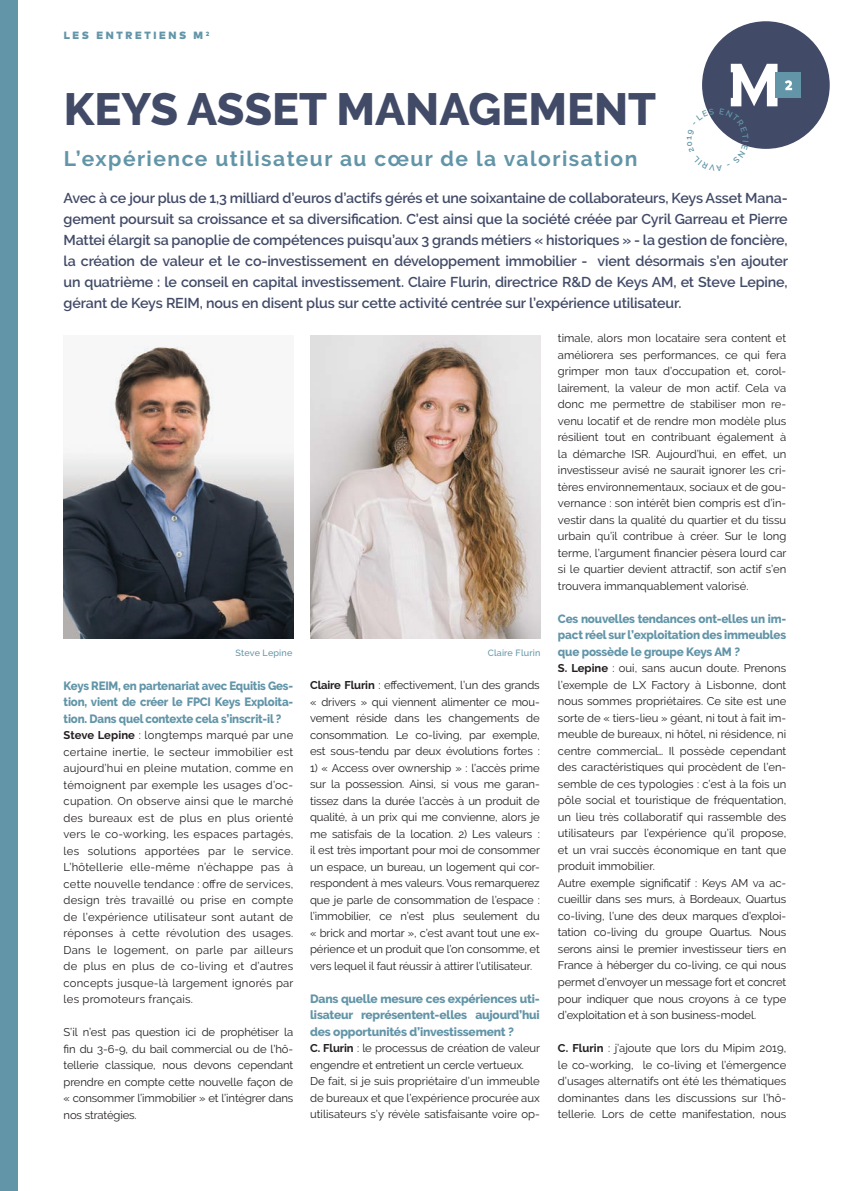
<style>
.page{position:relative;width:851px;height:1191px;background:#fff}
.page>*{position:absolute;margin:0;border:0;box-sizing:border-box;transform-origin:0 0}
.t1{font:800 45px "Raleway";color:#414a67}
.t2{font:700 21px "Raleway";letter-spacing:.07em;color:#6295a8}
.t3{font:600 14.25px/21px "Raleway";letter-spacing:-.01em;color:#414a67;text-align:justify}
.t4{font:800 12px/16.5px "Raleway";letter-spacing:-.015em;color:#6295a8;text-align:justify}
.t5{font:800 12px/16.5px "Raleway";letter-spacing:-.015em;color:#6295a8;text-align:justify;scale:.95 1}
.t6{font:11.25px/16.5px "Raleway";letter-spacing:-.005em;color:#231f20;text-align:justify}
.t7{font:900 10.5px "Mark Pro";letter-spacing:.25em;color:#6295a8}
.t8{font:500 9px "Raleway";letter-spacing:.02em;color:#6295a8}
.s1{font-weight:700}
</style>
<div class="page">
<div style="left:0;top:0;width:17px;height:1191px;background:#6295a8"></div>
<div style="left:702px;top:21px;width:127px;height:128px;background:#414a67;border-radius:50%"></div>
<div style="left:775px;top:72px;width:25px;height:26px;background:#6295a8"></div>
<svg style="left:785px;top:80px;width:7px;height:10px"></svg>
<img style="left:310px;top:336px;width:230px;height:302px">
<img style="left:64px;top:346px;width:230px;height:292px">
<svg style="left:702px;top:64px;width:75px;height:85px"></svg>
<p class="t7" style="left:64px;top:27px;width:147px">LES ENTRETIENS M <sup>2</sup></p>
<h1 class="t1" style="left:64px;top:83px;width:594px">KEYS ASSET MANAGEMENT</h1>
<h2 class="t2" style="left:64px;top:147px;width:575px">L’expérience utilisateur au cœur de la valorisation</h2>
<p class="t3" style="left:64px;top:187px;width:726px">Avec à ce jour plus de 1,3 milliard d’euros d’actifs gérés et une soixantaine de collaborateurs, Keys Asset Mana&shy;gement poursuit sa croissance et sa diversification. C’est ainsi que la société créée par Cyril Garreau et Pierre Mattei élargit sa panoplie de compétences puisqu’aux 3 grands métiers « historiques » - la gestion de foncière, la création de valeur et le co-investissement en développement immobilier - vient désormais s’en ajouter un quatrième : le conseil en capital investissement. Claire Flurin, directrice R&amp;D de Keys AM, et Steve Lepine, gérant de Keys REIM, nous en disent plus sur cette activité centrée sur l’expérience utilisateur.</p>
<p class="t8" style="left:235px;top:647px;width:58px">Steve Lepine</p>
<p class="t8" style="left:487px;top:647px;width:54px">Claire Flurin</p>
<p class="t5" style="left:64px;top:677px;width:243px">Keys REIM, en partenariat avec Equitis Ges&shy;tion, vient de créer le FPCI Keys Exploita&shy;tion. Dans quel contexte cela s’inscrit-il ?</p>
<p class="t6" style="left:64px;top:727px;width:231px"><span class="s1">Steve Lepine</span> : longtemps marqué par une certaine inertie, le secteur immobilier est aujourd’hui en pleine mutation, comme en témoignent par exemple les usages d’oc&shy;cupation. On observe ainsi que le marché des bureaux est de plus en plus orienté vers le co-working, les espaces partagés, les solutions apportées par le service.<br>L’hôtellerie elle-même n’échappe pas à cette nouvelle tendance : offre de services, design très travaillé ou prise en compte de l’expérience utilisateur sont autant de réponses à cette révolution des usages.<br>Dans le logement, on parle par ailleurs de plus en plus de co-living et d’autres concepts jusque-là largement ignorés par les promoteurs français.</p>
<p class="t6" style="left:64px;top:1024px;width:231px">S’il n’est pas question ici de prophétiser la fin du 3-6-9, du bail commercial ou de l’hô&shy;tellerie classique, nous devons cependant prendre en compte cette nouvelle façon de « consommer l’immobilier » et l’intégrer dans nos stratégies.</p>
<p class="t6" style="left:310px;top:677px;width:231px"><span class="s1">Claire Flurin</span> : effectivement, l’un des grands « drivers » qui viennent alimenter ce mou&shy;vement réside dans les changements de consommation. Le co-living, par exemple, est sous-tendu par deux évolutions fortes :</p>
<p class="t6" style="left:310px;top:759px;width:231px">1) « Access over ownership » : l’accès prime sur la possession. Ainsi, si vous me garan&shy;tissez dans la durée l’accès à un produit de qualité, à un prix qui me convienne, alors je me satisfais de la location. 2) Les valeurs : il est très important pour moi de consommer un espace, un bureau, un logement qui cor&shy;respondent à mes valeurs. Vous remarquerez que je parle de consommation de l’espace : l’immobilier, ce n’est plus seulement du « brick and mortar », c’est avant tout une ex&shy;périence et un produit que l’on consomme, et vers lequel il faut réussir à attirer l’utilisateur.</p>
<p class="t4" style="left:310px;top:990px;width:231px">Dans quelle mesure ces expériences uti&shy;lisateur représentent-elles aujourd’hui des opportunités d’investissement ?</p>
<p class="t6" style="left:310px;top:1040px;width:231px;text-align:left"><span class="s1">C. Flurin</span> : le processus de création de valeur engendre et entretient un cercle vertueux.<br>De fait, si je suis propriétaire d’un immeuble de bureaux et que l’expérience procurée aux utilisateurs s’y révèle satisfaisante voire op-</p>
<p class="t6" style="left:558px;top:330px;width:230px">timale, alors mon locataire sera content et améliorera ses performances, ce qui fera grimper mon taux d’occupation et, corol&shy;lairement, la valeur de mon actif. Cela va donc me permettre de stabiliser mon re&shy;venu locatif et de rendre mon modèle plus résilient tout en contribuant également à la démarche ISR. Aujourd’hui, en effet, un investisseur avisé ne saurait ignorer les cri&shy;tères environnementaux, sociaux et de gou&shy;vernance : son intérêt bien compris est d’in&shy;vestir dans la qualité du quartier et du tissu urbain qu’il contribue à créer. Sur le long terme, l’argument financier pèsera lourd car si le quartier devient attractif, son actif s’en trouvera immanquablement valorisé.</p>
<p class="t4" style="left:558px;top:610px;width:230px">Ces nouvelles tendances ont-elles un im&shy;pact réel sur l’exploitation des immeubles que possède le groupe Keys AM ?</p>
<p class="t6" style="left:558px;top:660px;width:230px;text-align:left"><span class="s1">S. Lepine</span> : oui, sans aucun doute. Prenons l’exemple de LX Factory à Lisbonne, dont nous sommes propriétaires. Ce site est une sorte de « tiers-lieu » géant, ni tout à fait im&shy;meuble de bureaux, ni hôtel, ni résidence, ni centre commercial… Il possède cependant des caractéristiques qui procèdent de l’en&shy;semble de ces typologies : c’est à la fois un pôle social et touristique de fréquentation, un lieu très collaboratif qui rassemble des utilisateurs par l’expérience qu’il propose, et un vrai succès économique en tant que produit immobilier.<br>Autre exemple significatif : Keys AM va ac&shy;cueillir dans ses murs, à Bordeaux, Quartus co-living, l’une des deux marques d’exploi&shy;tation co-living du groupe Quartus. Nous serons ainsi le premier investisseur tiers en France à héberger du co-living, ce qui nous permet d’envoyer un message fort et concret pour indiquer que nous croyons à ce type d’exploitation et à son business-model.</p>
<p class="t6" style="left:558px;top:1039px;width:230px"><span class="s1">C. Flurin</span> : j’ajoute que lors du Mipim 2019, le co-working, le co-living et l’émergence d’usages alternatifs ont été les thématiques dominantes dans les discussions sur l’hô&shy;tellerie. Lors de cette manifestation, nous</p>
</div>
